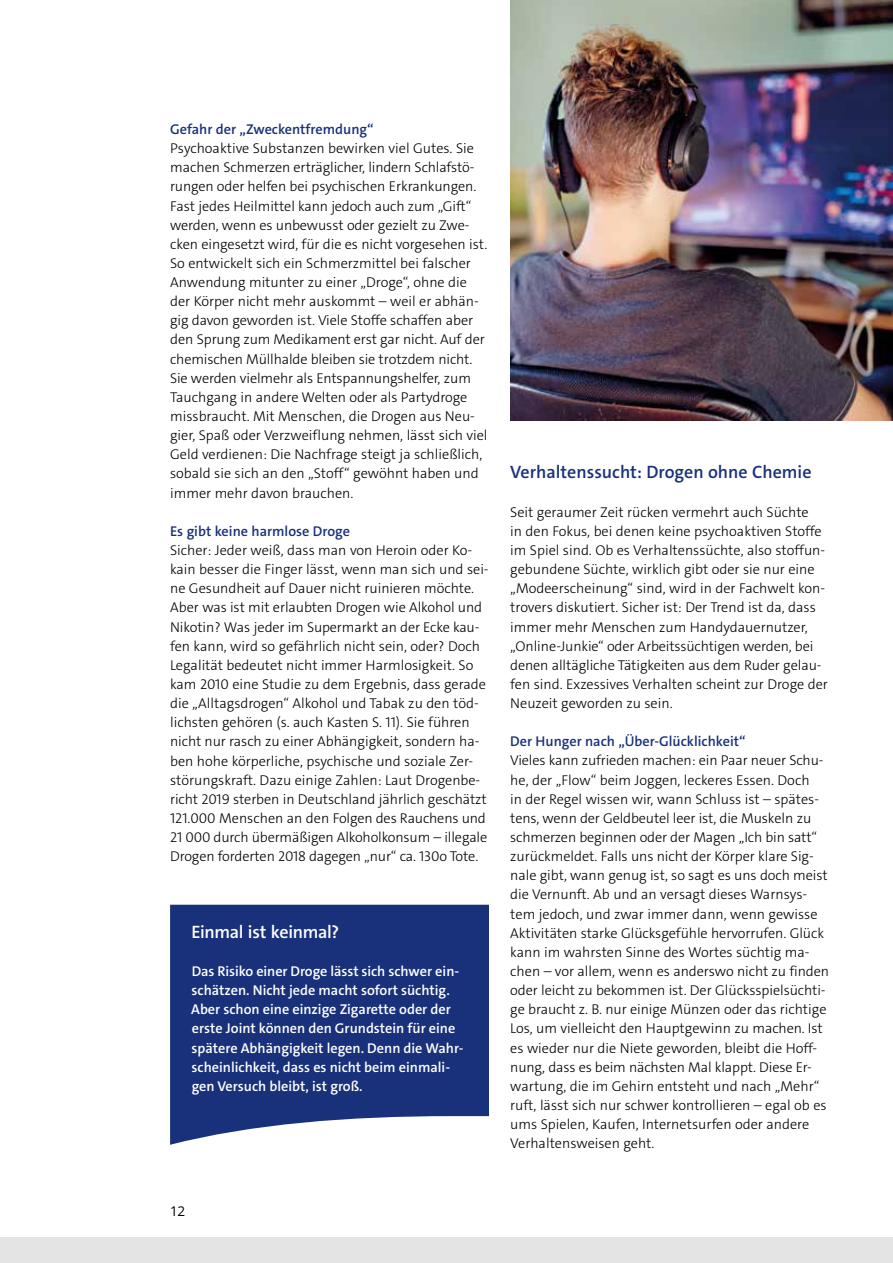
<style>
.page{position:relative;width:893px;height:1263px;background:#fff}
.page>*{position:absolute;margin:0;border:0;box-sizing:border-box;transform-origin:0 0}
.t1{font:600 18px "The Sans C4 s";color:#19317b}
.t2{font:600 18px "The Sans C4 s";letter-spacing:-.02em;color:#fff}
.t3{font:300 14.25px/19.2px "The Sans C4 s";color:#000}
.t4{font:600 14.25px/19.2px "The Sans C4 s";color:#fff}
.t5{font:600 14.25px "The Sans C4 s";color:#19317b}
.t6{font:13.5px "Open Sans";color:#000}
</style>
<div class="page">
<div style="left:0;top:1237px;width:893px;height:26px;background:#e4e4e4"></div>
<img style="left:510px;top:0;width:383px;height:421px">
<svg style="left:170px;top:905px;width:319px;height:240px;background:#2d4386"></svg>
<p class="t5" style="left:170px;top:120px;width:205px">Gefahr der „Zweckentfremdung“</p>
<p class="t3" style="left:170px;top:139px;width:319px">Psychoaktive Substanzen bewirken viel Gutes. Sie machen Schmerzen erträglicher, lindern Schlafstö&shy;rungen oder helfen bei psychischen Erkrankungen.<br>Fast jedes Heilmittel kann jedoch auch zum „Gift“ werden, wenn es unbewusst oder gezielt zu Zwe&shy;cken eingesetzt wird, für die es nicht vorgesehen ist.<br>So entwickelt sich ein Schmerzmittel bei falscher Anwendung mitunter zu einer „Droge“, ohne die der Körper nicht mehr auskommt – weil er abhän&shy;gig davon geworden ist. Viele Stoffe schaffen aber den Sprung zum Medikament erst gar nicht. Auf der chemischen Müllhalde bleiben sie trotzdem nicht.<br>Sie werden vielmehr als Entspannungshelfer, zum Tauchgang in andere Welten oder als Partydroge missbraucht. Mit Menschen, die Drogen aus Neu&shy;gier, Spaß oder Verzweiflung nehmen, lässt sich viel Geld verdienen: Die Nachfrage steigt ja schließlich, sobald sie sich an den „Stoff“ gewöhnt haben und immer mehr davon brauchen.</p>
<p class="t5" style="left:170px;top:522px;width:181px">Es gibt keine harmlose Droge</p>
<p class="t3" style="left:170px;top:541px;width:320px">Sicher: Jeder weiß, dass man von Heroin oder Ko&shy;kain besser die Finger lässt, wenn man sich und sei&shy;ne Gesundheit auf Dauer nicht ruinieren möchte.<br>Aber was ist mit erlaubten Drogen wie Alkohol und Nikotin? Was jeder im Supermarkt an der Ecke kau&shy;fen kann, wird so gefährlich nicht sein, oder? Doch Legalität bedeutet nicht immer Harmlosigkeit. So kam 2010 eine Studie zu dem Ergebnis, dass gerade die „Alltagsdrogen“ Alkohol und Tabak zu den töd&shy;lichsten gehören (s. auch Kasten S. 11). Sie führen nicht nur rasch zu einer Abhängigkeit, sondern ha&shy;ben hohe körperliche, psychische und soziale Zer&shy;störungskraft. Dazu einige Zahlen: Laut Drogenbe&shy;richt 2019 sterben in Deutschland jährlich geschätzt 121.000 Menschen an den Folgen des Rauchens und 21 000 durch übermäßigen Alkoholkonsum – illegale Drogen forderten 2018 dagegen „nur“ ca. 130o Tote.</p>
<p class="t2" style="left:191px;top:920px;width:149px">Einmal ist keinmal?</p>
<p class="t4" style="left:191px;top:962px;width:274px">Das Risiko einer Droge lässt sich schwer ein&shy;schätzen. Nicht jede macht sofort süchtig.<br>Aber schon eine einzige Zigarette oder der erste Joint können den Grundstein für eine spätere Abhängigkeit legen. Denn die Wahr&shy;scheinlichkeit, dass es nicht beim einmali&shy;gen Versuch bleibt, ist groß.</p>
<p class="t6" style="left:170px;top:1202px;width:17px">12</p>
<p class="t1" style="left:510px;top:461px;width:303px">Verhaltenssucht: Drogen ohne Chemie</p>
<p class="t3" style="left:510px;top:502px;width:319px">Seit geraumer Zeit rücken vermehrt auch Süchte<br>in den Fokus, bei denen keine psychoaktiven Stoffe im Spiel sind. Ob es Verhaltenssüchte, also stoffun&shy;gebundene Süchte, wirklich gibt oder sie nur eine „Modeerscheinung“ sind, wird in der Fachwelt kon&shy;trovers diskutiert. Sicher ist: Der Trend ist da, dass immer mehr Menschen zum Handydauernutzer, „Online-Junkie“ oder Arbeitssüchtigen werden, bei denen alltägliche Tätigkeiten aus dem Ruder gelau&shy;fen sind. Exzessives Verhalten scheint zur Droge der Neuzeit geworden zu sein.</p>
<p class="t5" style="left:510px;top:732px;width:237px">Der Hunger nach „Über-Glücklichkeit“</p>
<p class="t3" style="left:510px;top:751px;width:320px">Vieles kann zufrieden machen: ein Paar neuer Schu&shy;he, der „Flow“ beim Joggen, leckeres Essen. Doch<br>in der Regel wissen wir, wann Schluss ist – spätes&shy;tens, wenn der Geldbeutel leer ist, die Muskeln zu schmerzen beginnen oder der Magen „Ich bin satt“ zurückmeldet. Falls uns nicht der Körper klare Sig&shy;nale gibt, wann genug ist, so sagt es uns doch meist die Vernunft. Ab und an versagt dieses Warnsys&shy;tem jedoch, und zwar immer dann, wenn gewisse Aktivitäten starke Glücksgefühle hervorrufen. Glück kann im wahrsten Sinne des Wortes süchtig ma&shy;chen – vor allem, wenn es anderswo nicht zu finden oder leicht zu bekommen ist. Der Glücksspielsüchti&shy;ge braucht z. B. nur einige Münzen oder das richtige Los, um vielleicht den Hauptgewinn zu machen. Ist es wieder nur die Niete geworden, bleibt die Hoff&shy;nung, dass es beim nächsten Mal klappt. Diese Er&shy;wartung, die im Gehirn entsteht und nach „Mehr“ ruft, lässt sich nur schwer kontrollieren – egal ob es ums Spielen, Kaufen, Internetsurfen oder andere Verhaltensweisen geht.</p>
</div>
